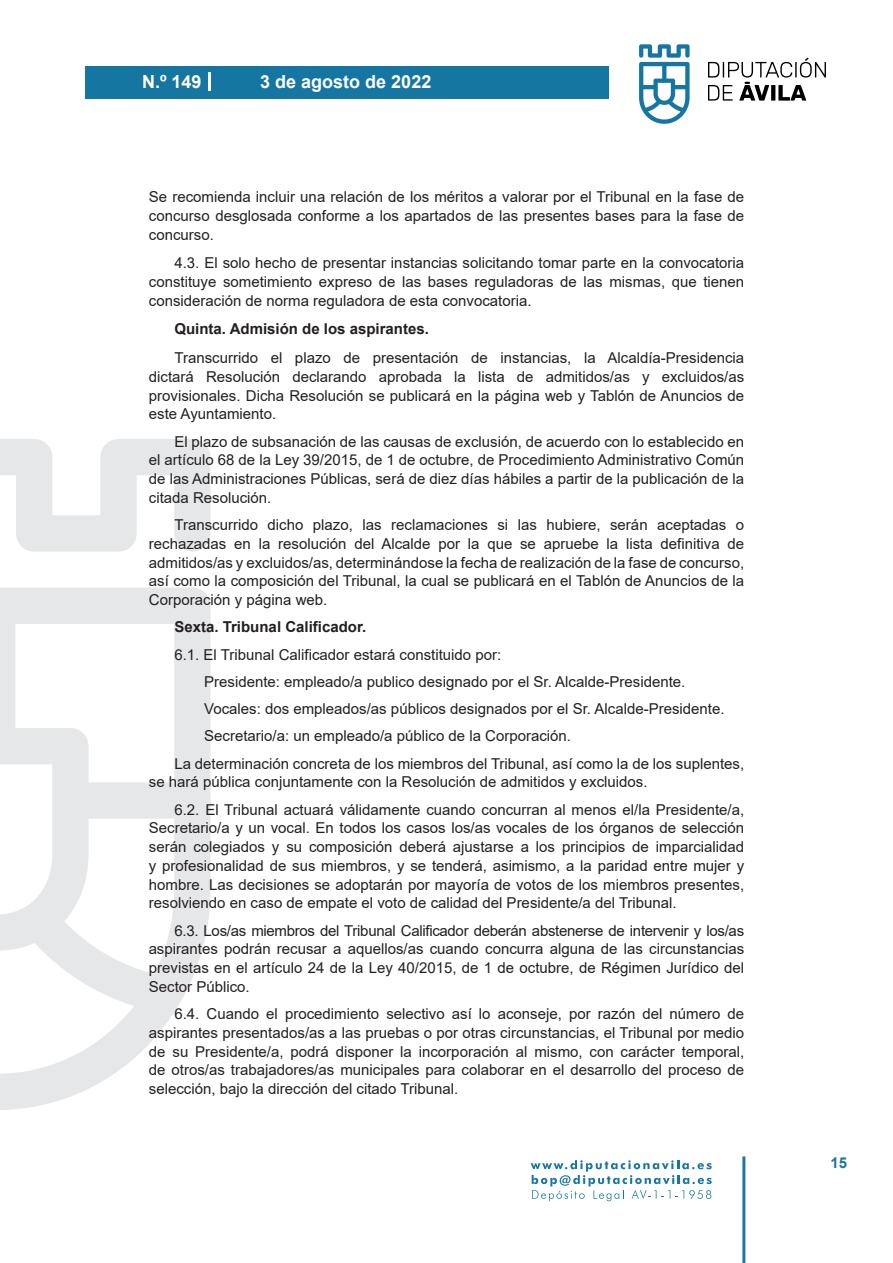
<style>
.page{position:relative;width:893px;height:1263px;background:#fff}
.page>*{position:absolute;margin:0;border:0;box-sizing:border-box;transform-origin:0 0}
.t1{font:700 18px "Arial";color:#fff}
.t2{font:15px/18.8px "Arial";color:#231f20;text-align:justify}
.t3{font:700 15px "Arial";color:#231f20}
.t4{font:700 15px "Arial";color:#1d76a4}
</style>
<div class="page">
<svg style="left:531px;top:1160px;width:181px;height:41px"></svg>
<div style="left:85px;top:66px;width:523px;height:33px;background:#1676a2"></div>
<svg style="left:639px;top:44px;width:51px;height:80px"></svg>
<svg style="left:708px;top:58px;width:118px;height:43px"></svg>
<hr style="left:742px;top:1156px;width:3px;height:107px;background:#1d76a4">
<svg style="left:208px;top:72px;width:2px;height:18px"></svg>
<svg style="left:0;top:439px;width:211px;height:671px"></svg>
<p class="t1" style="left:142px;top:69px;width:61px">N.º 149</p>
<p class="t1" style="left:260px;top:69px;width:173px">3 de agosto de 2022</p>
<p class="t2" style="left:149px;top:188px;width:597px">Se recomienda incluir una relación de los méritos a valorar por el Tribunal en la fase de concurso desglosada conforme a los apartados de las presentes bases para la fase de concurso.</p>
<p class="t2" style="left:149px;top:254px;width:597px;text-indent:26px">4.3. El solo hecho de presentar instancias solicitando tomar parte en la convocatoria constituye sometimiento expreso de las bases reguladoras de las mismas, que tienen consideración de norma reguladora de esta convocatoria.</p>
<p class="t3" style="left:174px;top:319px;width:256px">Quinta. Admisión de los aspirantes.</p>
<p class="t2" style="left:149px;top:348px;width:597px;text-indent:26px">Transcurrido el plazo de presentación de instancias, la Alcaldía-Presidencia dictará Resolución declarando aprobada la lista de admitidos/as y excluidos/as provisionales. Dicha Resolución se publicará en la página web y Tablón de Anuncios de este Ayuntamiento.</p>
<p class="t2" style="left:149px;top:432px;width:597px;text-indent:26px">El plazo de subsanación de las causas de exclusión, de acuerdo con lo establecido en el artículo 68 de la Ley 39/2015, de 1 de octubre, de Procedimiento Administrativo Común de las Administraciones Públicas, será de diez días hábiles a partir de la publicación de la citada Resolución.</p>
<p class="t2" style="left:149px;top:515px;width:597px;text-indent:26px">Transcurrido dicho plazo, las reclamaciones si las hubiere, serán aceptadas o rechazadas en la resolución del Alcalde por la que se apruebe la lista definitiva de admitidos/as y excluidos/as, determinándose la fecha de realización de la fase de concurso, así como la composición del Tribunal, la cual se publicará en el Tablón de Anuncios de la Corporación y página web.</p>
<p class="t3" style="left:174px;top:616px;width:193px">Sexta. Tribunal Calificador.</p>
<p class="t2" style="left:174px;top:645px;width:328px">6.1. El Tribunal Calificador estará constituido por:</p>
<p class="t2" style="left:204px;top:672px;width:483px">Presidente: empleado/a publico designado por el Sr. Alcalde-Presidente.</p>
<p class="t2" style="left:204px;top:699px;width:522px">Vocales: dos empleados/as públicos designados por el Sr. Alcalde-Presidente.</p>
<p class="t2" style="left:204px;top:727px;width:368px">Secretario/a: un empleado/a público de la Corporación.</p>
<p class="t2" style="left:174px;top:754px;width:571px">La determinación concreta de los miembros del Tribunal, así como la de los suplentes,</p>
<p class="t2" style="left:174px;top:768px;width:571px;line-height:27.3px;text-indent:-26px">se hará pública conjuntamente con la Resolución de admitidos y excluidos.<br>6.2. El Tribunal actuará válidamente cuando concurran al menos el/la Presidente/a,</p>
<p class="t2" style="left:149px;top:819px;width:597px">Secretario/a y un vocal. En todos los casos los/as vocales de los órganos de selección serán colegiados y su composición deberá ajustarse a los principios de imparcialidad y profesionalidad de sus miembros, y se tenderá, asimismo, a la paridad entre mujer y hombre. Las decisiones se adoptarán por mayoría de votos de los miembros presentes, resolviendo en caso de empate el voto de calidad del Presidente/a del Tribunal.</p>
<p class="t2" style="left:149px;top:921px;width:597px;text-indent:26px">6.3. Los/as miembros del Tribunal Calificador deberán abstenerse de intervenir y los/as aspirantes podrán recusar a aquellos/as cuando concurra alguna de las circunstancias previstas en el artículo 24 de la Ley 40/2015, de 1 de octubre, de Régimen Jurídico del Sector Público.</p>
<p class="t2" style="left:149px;top:1004px;width:597px;text-indent:26px">6.4. Cuando el procedimiento selectivo así lo aconseje, por razón del número de aspirantes presentados/as a las pruebas o por otras circunstancias, el Tribunal por medio de su Presidente/a, podrá disponer la incorporación al mismo, con carácter temporal, de otros/as trabajadores/as municipales para colaborar en el desarrollo del proceso de selección, bajo la dirección del citado Tribunal.</p>
<p class="t4" style="left:831px;top:1152px;width:18px">15</p>
</div>
